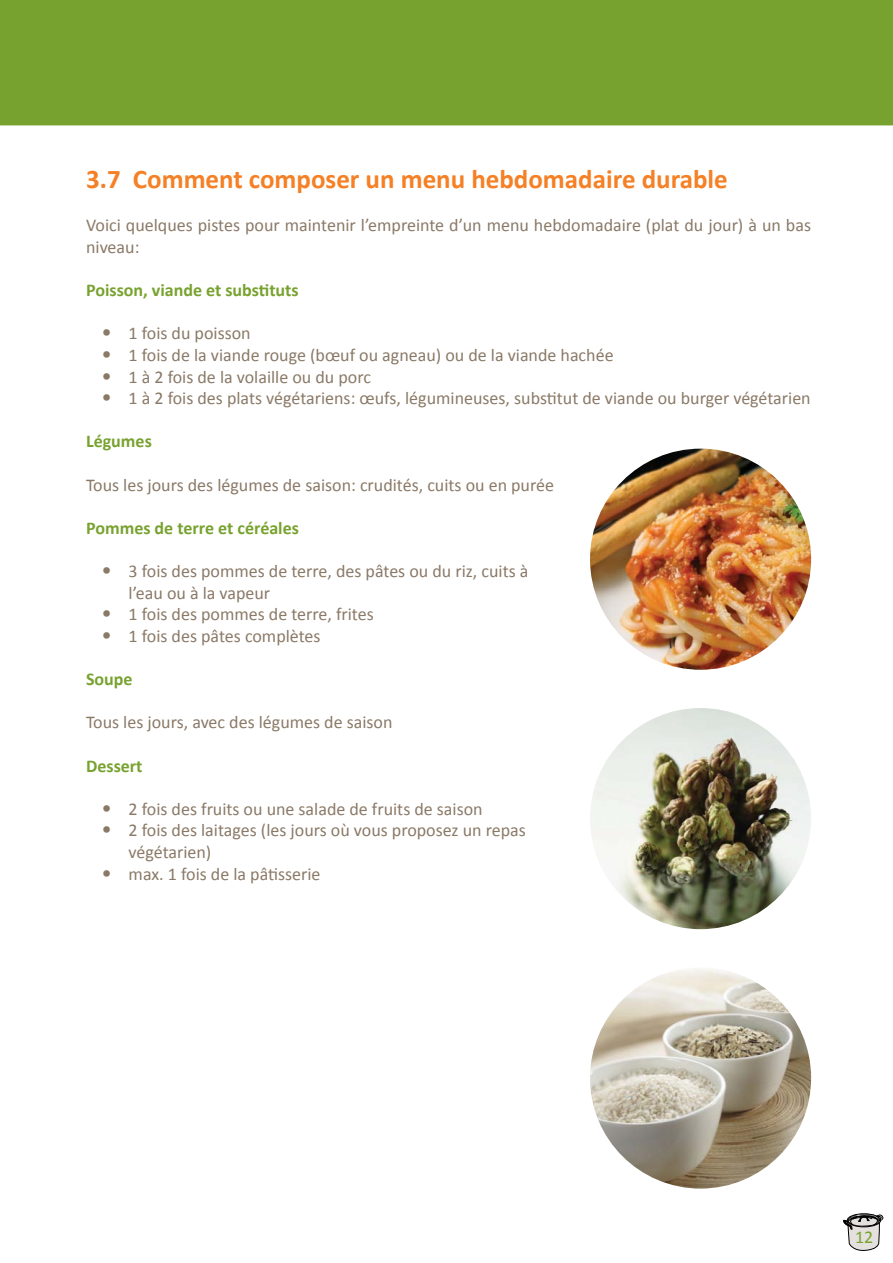
<style>
.page{position:relative;width:893px;height:1263px;background:#fff}
.page>*{position:absolute;margin:0;border:0;box-sizing:border-box;transform-origin:0 0}
.t1{font:700 27px "Calibri";color:#f58025}
.t2{font:18px/21.6px "Calibri";color:#8a7967}
.t3{font:700 18px "Calibri";color:#78a22f}
.t4{font:18px "Calibri";color:#78a22f}
.s1{font-size:21px}
</style>
<div class="page">
<svg style="left:843px;top:1214px;width:40px;height:37px"></svg>
<div style="left:0;top:0;width:893px;height:125px;background:#78a22f"></div>
<img style="left:590px;top:967px;width:221px;height:221px;border-radius:111px">
<img style="left:590px;top:708px;width:221px;height:221px;border-radius:111px">
<img style="left:590px;top:449px;width:221px;height:221px;border-radius:111px">
<h1 class="t1" style="left:86px;top:162px;width:643px">3.7 Comment composer un menu hebdomadaire durable</h1>
<p class="t2" style="left:86px;top:215px;width:726px">Voici quelques pistes pour maintenir l’empreinte d’un menu hebdomadaire (plat du jour) à un bas niveau:</p>
<p class="t3" style="left:86px;top:279px;width:214px">Poisson, viande et substituts</p>
<p class="t2" style="left:102px;top:323px;width:151px"><span class="s1">•</span> 1 fois du poisson</p>
<p class="t2" style="left:102px;top:344px;width:513px"><span class="s1">•</span> 1 fois de la viande rouge (bœuf ou agneau) ou de la viande hachée</p>
<p class="t2" style="left:102px;top:366px;width:271px"><span class="s1">•</span> 1 à 2 fois de la volaille ou du porc</p>
<p class="t2" style="left:102px;top:387px;width:711px"><span class="s1">•</span> 1 à 2 fois des plats végétariens: œufs, légumineuses, substitut de viande ou burger végétarien</p>
<p class="t3" style="left:86px;top:430px;width:67px">Légumes</p>
<p class="t2" style="left:86px;top:474px;width:469px">Tous les jours des légumes de saison: crudités, cuits ou en purée</p>
<p class="t3" style="left:86px;top:516px;width:214px">Pommes de terre et céréales</p>
<p class="t2" style="left:129px;top:560px;width:401px;text-indent:-27px"><span class="s1">•</span> 3 fois des pommes de terre, des pâtes ou du riz, cuits à l’eau ou à la vapeur</p>
<p class="t2" style="left:102px;top:603px;width:274px"><span class="s1">•</span> 1 fois des pommes de terre, frites</p>
<p class="t2" style="left:102px;top:625px;width:220px"><span class="s1">•</span> 1 fois des pâtes complètes</p>
<p class="t3" style="left:86px;top:668px;width:48px">Soupe</p>
<p class="t2" style="left:86px;top:711px;width:308px">Tous les jours, avec des légumes de saison</p>
<p class="t3" style="left:86px;top:754px;width:58px">Dessert</p>
<p class="t2" style="left:102px;top:798px;width:383px"><span class="s1">•</span> 2 fois des fruits ou une salade de fruits de saison</p>
<p class="t2" style="left:129px;top:819px;width:399px;text-indent:-27px"><span class="s1">•</span> 2 fois des laitages (les jours où vous proposez un repas végétarien)</p>
<p class="t2" style="left:102px;top:863px;width:220px"><span class="s1">•</span> max. 1 fois de la pâtisserie</p>
<p class="t4" style="left:855px;top:1225px;width:20px">12</p>
</div>
